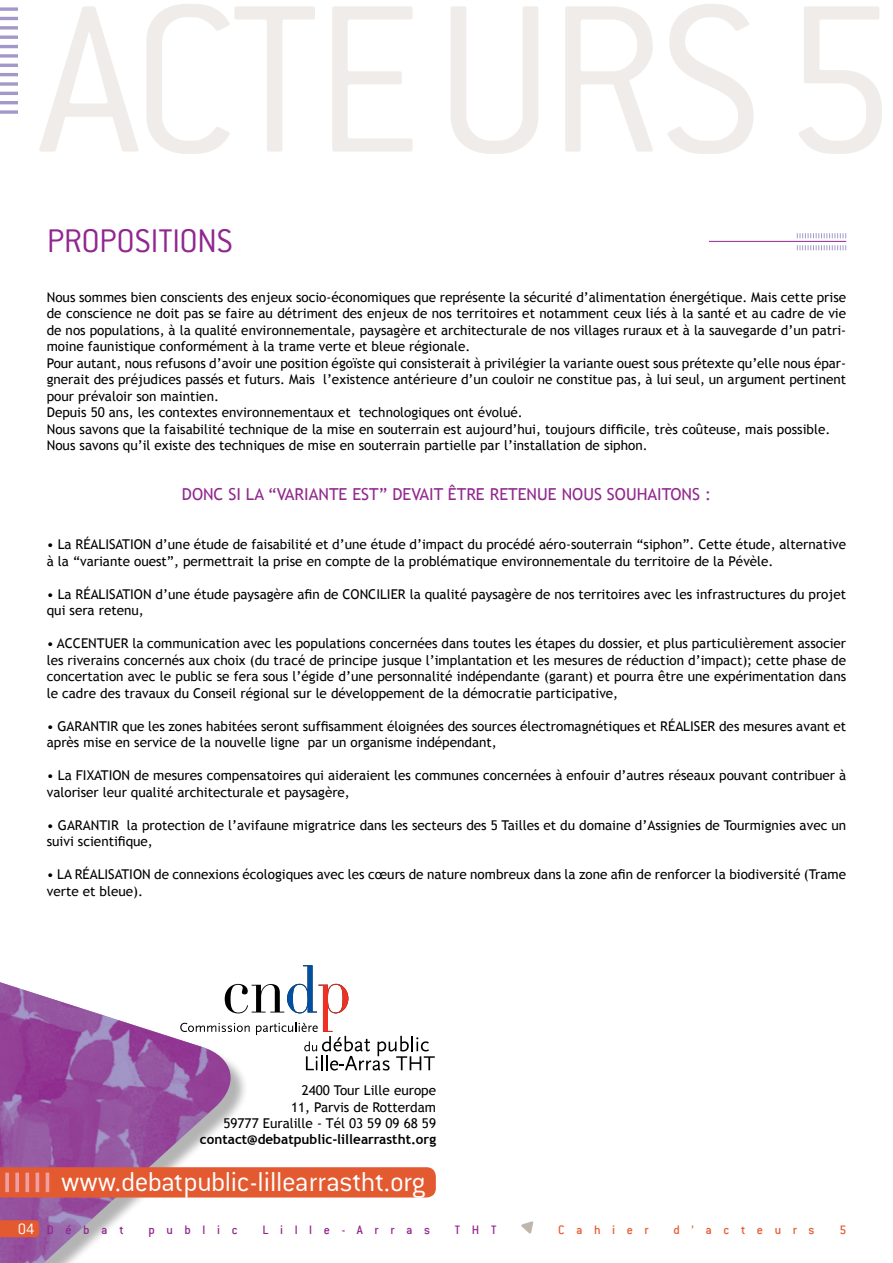
<style>
.page{position:relative;width:893px;height:1263px;background:#fff}
.page>*{position:absolute;margin:0;border:0;box-sizing:border-box;transform-origin:0 0}
.t1{font:300 230.85px "Conduit ITC";letter-spacing:-.03em;color:#f0ece9}
.t2{font:300 36px "Conduit ITC";letter-spacing:-.015em;color:#92278f}
.t3{font:300 30px "Conduit ITC";letter-spacing:-.015em;color:#fff}
.t4{font:16.5px "Trebuchet MS";color:#92278f}
.t5{font:13.5px/16.5px "Trebuchet MS";color:#000}
.t6{font:700 13.5px "Trebuchet MS";color:#000}
.t7{font:500 13.5px "Conduit ITC";letter-spacing:.86em;color:#92278f}
.t8{font:500 13.5px "Conduit ITC";letter-spacing:.86em;color:#e45a30}
.s1{font-weight:300;font-size:16.5px;color:#fff}
</style>
<div class="page">
<svg style="left:249px;top:965px;width:186px;height:105px"></svg>
<div style="left:0;top:969px;width:249px;height:294px;background:#000;opacity:.3"></div>
<svg style="left:0;top:969px;width:240px;height:13px"></svg>
<img style="left:0;top:982px;width:240px;height:281px">
<svg style="left:521px;top:1221px;width:12px;height:13px"></svg>
<svg style="left:0;top:1220px;width:39px;height:17px"></svg>
<div style="left:0;top:1167px;width:436px;height:30px;background:#e45a30"></div>
<svg style="left:5px;top:1172px;width:4px;height:20px"></svg>
<svg style="left:15px;top:1172px;width:4px;height:20px"></svg>
<svg style="left:25px;top:1172px;width:4px;height:20px"></svg>
<hr style="left:36px;top:1172px;width:3px;height:20px;background:#a497c9">
<hr style="left:46px;top:1172px;width:3px;height:20px;background:#a497c9">
<hr style="left:709px;top:241px;width:137px;height:1px;background:#92278f">
<svg style="left:797px;top:233px;width:49px;height:5px"></svg>
<svg style="left:797px;top:245px;width:49px;height:5px"></svg>
<svg style="left:1px;top:110px;width:17px;height:4px"></svg>
<hr style="left:0;top:101px;width:18px;height:3px;background:#a497c9">
<hr style="left:0;top:92px;width:18px;height:3px;background:#a497c9">
<svg style="left:1px;top:82px;width:17px;height:4px"></svg>
<hr style="left:0;top:73px;width:18px;height:3px;background:#a497c9">
<hr style="left:0;top:64px;width:18px;height:3px;background:#a497c9">
<svg style="left:1px;top:54px;width:17px;height:4px"></svg>
<hr style="left:0;top:45px;width:18px;height:3px;background:#a497c9">
<hr style="left:0;top:36px;width:18px;height:3px;background:#a497c9">
<svg style="left:1px;top:26px;width:17px;height:4px"></svg>
<hr style="left:0;top:17px;width:18px;height:3px;background:#a497c9">
<svg style="left:1px;top:7px;width:17px;height:4px"></svg>
<h1 class="t1" style="left:37px;top:-60px;width:861px">acteurs5</h1>
<h2 class="t2" style="left:47px;top:219px;width:188px">PROPOSITIONS</h2>
<p class="t5" style="left:47px;top:289px;width:801px">Nous sommes bien conscients des enjeux socio-économiques que représente la sécurité d’alimentation énergétique. Mais cette prise de conscience ne doit pas se faire au détriment des enjeux de nos territoires et notamment ceux liés à la santé et au cadre de vie de nos populations, à la qualité environnementale, paysagère et architecturale de nos villages ruraux et à la sauvegarde d’un patri&shy;moine faunistique conformément à la trame verte et bleue régionale.<br>Pour autant, nous refusons d’avoir une position égoïste qui consisterait à privilégier la variante ouest sous prétexte qu’elle nous épar&shy;gnerait des préjudices passés et futurs. Mais l’existence antérieure d’un couloir ne constitue pas, à lui seul, un argument pertinent pour prévaloir son maintien.<br>Depuis 50 ans, les contextes environnementaux et technologiques ont évolué.<br>Nous savons que la faisabilité technique de la mise en souterrain est aujourd’hui, toujours difficile, très coûteuse, mais possible.<br>Nous savons qu’il existe des techniques de mise en souterrain partielle par l’installation de siphon.</p>
<p class="t4" style="left:182px;top:484px;width:531px">DONC SI LA “VARIANTE EST” DEVAIT êTRE RETENUE NOUS SOUHAITONS :</p>
<p class="t5" style="left:47px;top:536px;width:801px">• La RéALISATION d’une étude de faisabilité et d’une étude d’impact du procédé aéro-souterrain “siphon”. Cette étude, alternative à la “variante ouest”, permettrait la prise en compte de la problématique environnementale du territoire de la Pévèle.</p>
<p class="t5" style="left:47px;top:586px;width:801px">• La RéALISATION d’une étude paysagère afin de CONCILIER la qualité paysagère de nos territoires avec les infrastructures du projet qui sera retenu,</p>
<p class="t5" style="left:47px;top:635px;width:801px;text-align:justify">• ACCENTUER la communication avec les populations concernées dans toutes les étapes du dossier, et plus particulièrement associer les riverains concernés aux choix (du tracé de principe jusque l’implantation et les mesures de réduction d’impact); cette phase de concertation avec le public se fera sous l’égide d’une personnalité indépendante (garant) et pourra être une expérimentation dans le cadre des travaux du Conseil régional sur le développement de la démocratie participative,</p>
<p class="t5" style="left:47px;top:718px;width:801px">• GARANTIR que les zones habitées seront suffisamment éloignées des sources électromagnétiques et RéALISer des mesures avant et après mise en service de la nouvelle ligne par un organisme indépendant,</p>
<p class="t5" style="left:47px;top:767px;width:801px">• La FIXATION de mesures compensatoires qui aideraient les communes concernées à enfouir d’autres réseaux pouvant contribuer à valoriser leur qualité architecturale et paysagère,</p>
<p class="t5" style="left:47px;top:817px;width:801px">• GARANTIR la protection de l’avifaune migratrice dans les secteurs des 5 Tailles et du domaine d’Assignies de Tourmignies avec un suivi scientifique,</p>
<p class="t5" style="left:47px;top:866px;width:801px">• LA RéALISATION de connexions écologiques avec les cœurs de nature nombreux dans la zone afin de renforcer la biodiversité (Trame verte et bleue).</p>
<p class="t5" style="left:223px;top:1082px;width:214px;text-align:right">2400 Tour Lille europe<br>11, Parvis de Rotterdam<br>59777 Euralille - Tél 03 59 09 68 59</p>
<p class="t6" style="left:200px;top:1131px;width:238px">contact@debatpublic-lillearrastht.org</p>
<h3 class="t3" style="left:61px;top:1164px;width:365px">www.debatpublic-lillearrastht.org</h3>
<p class="t7" style="left:18px;top:1222px;width:107px"><span class="s1">04</span>Débat</p>
<p class="t7" style="left:148px;top:1222px;width:91px">public</p>
<p class="t7" style="left:262px;top:1222px;width:169px">Lille-Arras</p>
<p class="t7" style="left:455px;top:1222px;width:43px">THT</p>
<p class="t8" style="left:558px;top:1222px;width:92px">Cahier</p>
<p class="t8" style="left:674px;top:1222px;width:142px">d’acteurs</p>
<p class="t8" style="left:839px;top:1222px;width:8px">5</p>
</div>
